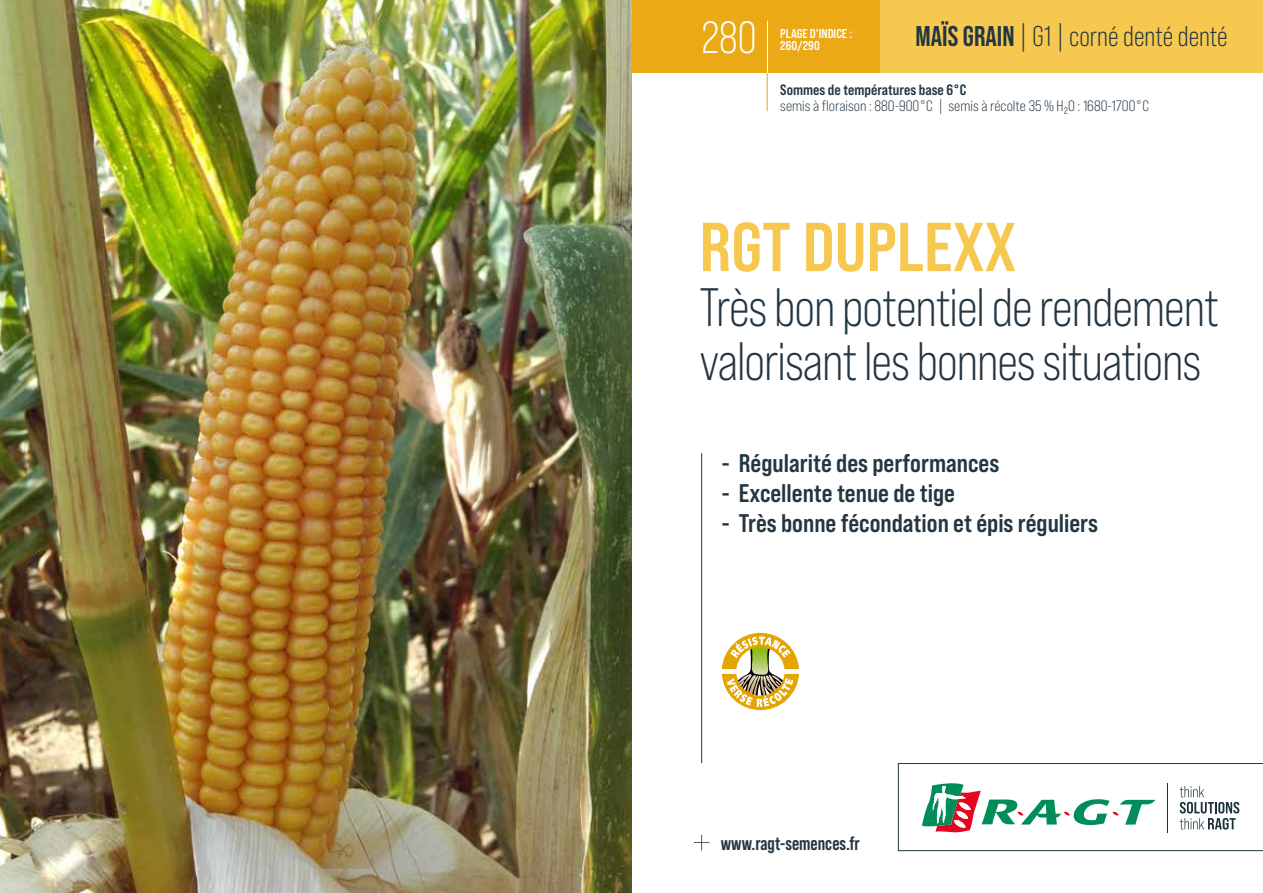
<style>
.page{position:relative;width:1263px;height:893px;background:#fff}
.page>*{position:absolute;margin:0;border:0;box-sizing:border-box;transform-origin:0 0}
.t1{font:69px "Bebas Neue Pro Sm E Bd";color:#f7c84f}
.t2{font:54px/54px "Bebas Neue Pro Sm E Bk";letter-spacing:-.02em;color:#233642;scale:.92 1}
.t3{font:45px "Bebas Neue Pro Sm E Bk";color:#fff;scale:.92 1}
.t4{font:28.5px "Bebas Neue Pro";color:#233642}
.t5{font:25.5px "Bebas Neue Pro Sm E Bd";color:#233642}
.t6{font:700 19.2px "Bebas Neue Pro";color:#233642}
.t7{font:15px "Bebas Neue Pro Sm E Bk";color:#233642}
.t8{font:15px "Bebas Neue Pro Sm E Bd";color:#233642}
.t9{font:12.75px "Bebas Neue Pro Sm E Bd";color:#fff}
.s1{font-weight:700}
</style>
<div class="page">
<div style="left:631px;top:0;width:250px;height:73px;background:#eaa915"></div>
<svg style="left:898px;top:763px;width:365px;height:88px"></svg>
<div style="left:880px;top:0;width:383px;height:73px;background:#f7c84f"></div>
<hr style="left:701px;top:453px;width:1px;height:310px;background:#233642">
<svg style="left:694px;top:835px;width:15px;height:15px"></svg>
<hr style="left:767px;top:21px;width:1px;height:52px;background:#fff">
<hr style="left:767px;top:73px;width:1px;height:38px;background:#e9a91a">
<img style="left:0;top:0;width:631px;height:893px">
<svg style="left:722px;top:633px;width:77px;height:77px"></svg>
<h3 class="t3" style="left:702px;top:11px;width:61px">280</h3>
<p class="t9" style="left:780px;top:26px;width:73px">PLAGE D’INDICE :</p>
<p class="t9" style="left:780px;top:38px;width:41px">260/290</p>
<p class="t4" style="left:915px;top:20px;width:314px"><span class="s1">MAÏS GRAIN</span> | G1 | corné denté denté</p>
<p class="t8" style="left:780px;top:81px;width:188px">Sommes de températures base 6°C</p>
<p class="t7" style="left:780px;top:97px;width:370px">semis à floraison : 880-900°C | semis à récolte 35 % H₂0 : 1680-1700°C</p>
<h1 class="t1" style="left:699px;top:206px;width:318px">RGT DUPLEXX</h1>
<h2 class="t2" style="left:699px;top:279px;width:566px">Très bon potentiel de rendement valorisant les bonnes situations</h2>
<p class="t5" style="left:722px;top:448px;width:279px">- Régularité des performances</p>
<p class="t5" style="left:722px;top:478px;width:234px">- Excellente tenue de tige</p>
<p class="t5" style="left:722px;top:508px;width:378px">- Très bonne fécondation et épis réguliers</p>
<p class="t6" style="left:721px;top:833px;width:140px">www.ragt-semences.fr</p>
</div>
